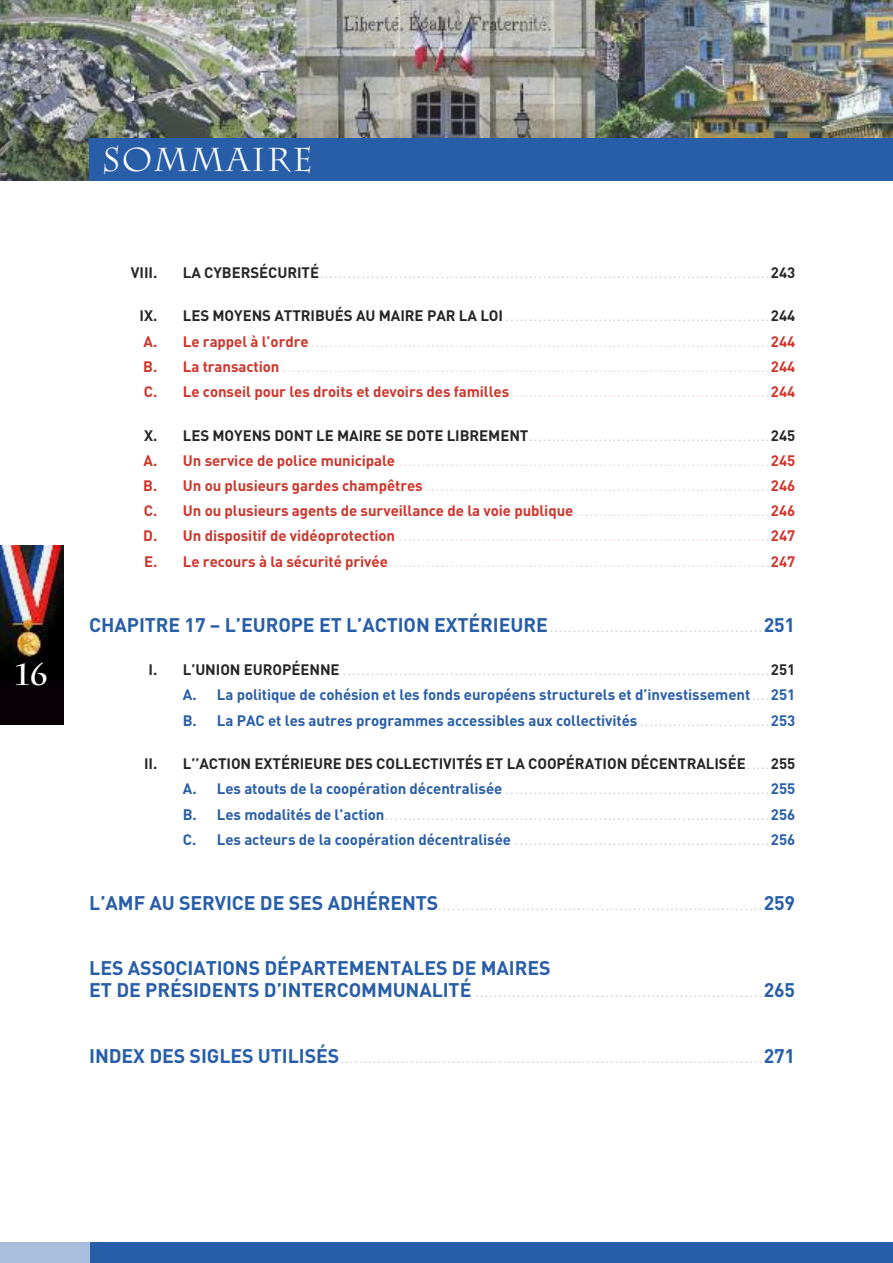
<style>
.page{position:relative;width:893px;height:1263px;background:#fff}
.page>*{position:absolute;margin:0;border:0;box-sizing:border-box;transform-origin:0 0}
.t1{font:33px "Charlemagne";letter-spacing:.05em;color:#fff}
.t2{font:700 30px "Charlemagne";color:#fff}
.t3{font:700 19.5px "DIN";letter-spacing:-.005em;color:#285ea8}
.t4{font:700 15px/25.2px "DIN";letter-spacing:-.005em;color:#285ea8}
.t5{font:700 15px "DIN";letter-spacing:-.005em;color:#ce352b}
.t6{font:700 15px "DIN";letter-spacing:-.005em;color:#272627}
.t7{font:700 9px "DIN";color:#c9c9c9}
.t8{font:700 9px "DIN";color:#f3cdca}
.s1{font-size:15px;color:#272627}
.s2{font-size:15px;color:#ce352b}
.s3{font-size:9px;color:#f3cdca}
.s4{font-size:19.5px;color:#285ea8}
.s5{font-size:9px;color:#c9c9c9}
.s6{font-size:15px;color:#285ea8}
</style>
<div class="page">
<div style="left:0;top:546px;width:64px;height:178px;background:#070004"></div>
<img style="left:0;top:546px;width:64px;height:119px">
<img style="left:0;top:0;width:893px;height:181px">
<div style="left:89px;top:138px;width:804px;height:43px;background:#285ea8"></div>
<div style="left:0;top:1242px;width:893px;height:21px;background:#285ea8"></div>
<div style="left:0;top:1242px;width:89px;height:21px;background:#a9bedc"></div>
<h2 class="t2" style="left:16px;top:657px;width:34px">16</h2>
<h1 class="t1" style="left:102px;top:140px;width:213px">SOMMAIRE</h1>
<h3 class="t6" style="left:131px;top:264px;width:28px">VIII.</h3>
<p class="t7" style="left:183px;top:269px;width:614px"><span class="s1">LA CYBERSÉCURITÉ</span>. . . . . . . . . . . . . . . . . . . . . . . . . . . . . . . . . . . . . . . . . . . . . . . . . . . . . . . . . . . . . . . . . . . . . . . . . . . . . . . . . . . . . . . . . . . . . . . . . <span class="s1">243</span></p>
<p class="t7" style="left:140px;top:313px;width:657px"><span class="s1">IX. LES MOYENS ATTRIBUÉS AU MAIRE PAR LA LOI</span> . . . . . . . . . . . . . . . . . . . . . . . . . . . . . . . . . . . . . . . . . . . . . . . . . . . . . . . . . <span class="s1">244</span></p>
<p class="t8" style="left:144px;top:338px;width:653px"><span class="s2">A. Le rappel à l’ordre</span> . . . . . . . . . . . . . . . . . . . . . . . . . . . . . . . . . . . . . . . . . . . . . . . . . . . . . . . . . . . . . . . . . . . . . . . . . . . . . . . . . . . . . . . . . . . . . . . . . . . <span class="s2">244</span></p>
<p class="t8" style="left:143px;top:363px;width:653px"><span class="s2">B. La transaction</span> . . . . . . . . . . . . . . . . . . . . . . . . . . . . . . . . . . . . . . . . . . . . . . . . . . . . . . . . . . . . . . . . . . . . . . . . . . . . . . . . . . . . . . . . . . . . . . . . . . . . . . . . . <span class="s2">244</span></p>
<p class="t8" style="left:144px;top:389px;width:653px"><span class="s2">C. Le conseil pour les droits et devoirs des familles</span> . . . . . . . . . . . . . . . . . . . . . . . . . . . . . . . . . . . . . . . . . . . . . . . . . . . . . . . . <span class="s2">244</span></p>
<p class="t7" style="left:144px;top:432px;width:653px"><span class="s1">X. LES MOYENS DONT LE MAIRE SE DOTE LIBREMENT</span>. . . . . . . . . . . . . . . . . . . . . . . . . . . . . . . . . . . . . . . . . . . . . . . . . . . . <span class="s1">245</span></p>
<p class="t8" style="left:144px;top:457px;width:653px"><span class="s2">A. Un service de police municipale</span> . . . . . . . . . . . . . . . . . . . . . . . . . . . . . . . . . . . . . . . . . . . . . . . . . . . . . . . . . . . . . . . . . . . . . . . . . . . . . . . . <span class="s2">245</span></p>
<p class="t8" style="left:143px;top:483px;width:653px"><span class="s2">B. Un ou plusieurs gardes champêtres</span> . . . . . . . . . . . . . . . . . . . . . . . . . . . . . . . . . . . . . . . . . . . . . . . . . . . . . . . . . . . . . . . . . . . . . . . . . . <span class="s2">246</span></p>
<h3 class="t5" style="left:144px;top:502px;width:653px">C. Un ou plusieurs agents de surveillance de la voie publique <span class="s3">. . . . . . . . . . . . . . . . . . . . . . . . . . . . . . . . . . . . . . . . . .</span> 246</h3>
<p class="t8" style="left:143px;top:533px;width:653px"><span class="s2">D. Un dispositif de vidéoprotection</span> . . . . . . . . . . . . . . . . . . . . . . . . . . . . . . . . . . . . . . . . . . . . . . . . . . . . . . . . . . . . . . . . . . . . . . . . . . . . . . . . <span class="s2">247</span></p>
<p class="t8" style="left:144px;top:558px;width:653px"><span class="s2">E. Le recours à la sécurité privée</span> . . . . . . . . . . . . . . . . . . . . . . . . . . . . . . . . . . . . . . . . . . . . . . . . . . . . . . . . . . . . . . . . . . . . . . . . . . . . . . . . . . <span class="s2">247</span></p>
<p class="t7" style="left:89px;top:623px;width:707px"><span class="s4">CHAPITRE 17 – L’EUROPE ET L’ACTION EXTÉRIEURE</span> . . . . . . . . . . . . . . . . . . . . . . . . . . . . . . . . . . . . . . . . . . . . . . <span class="s4">251</span></p>
<p class="t7" style="left:149px;top:667px;width:648px"><span class="s1">I. L’UNION EUROPÉENNE</span> . . . . . . . . . . . . . . . . . . . . . . . . . . . . . . . . . . . . . . . . . . . . . . . . . . . . . . . . . . . . . . . . . . . . . . . . . . . . . . . . . . . . . . . . . . . . <span class="s1">251</span></p>
<h3 class="t4" style="left:183px;top:683px;width:614px">A. La politique de cohésion et les fonds européens structurels et d’investissement <span class="s5">. . . .</span> 251<br>B. La PAC et les autres programmes accessibles aux collectivités <span class="s5">. . . . . . . . . . . . . . . . . . . . . . . . . . . .</span> 253</h3>
<h3 class="t6" style="left:144px;top:755px;width:653px">II. L’’ACTION EXTÉRIEURE DES COLLECTIVITÉS ET LA COOPÉRATION DÉCENTRALISÉE <span class="s5">. . . . .</span> 255</h3>
<p class="t7" style="left:183px;top:786px;width:614px"><span class="s6">A. Les atouts de la coopération décentralisée</span> . . . . . . . . . . . . . . . . . . . . . . . . . . . . . . . . . . . . . . . . . . . . . . . . . . . . . . . . . <span class="s6">255</span></p>
<p class="t7" style="left:183px;top:811px;width:614px"><span class="s6">B. Les modalités de l’action</span>. . . . . . . . . . . . . . . . . . . . . . . . . . . . . . . . . . . . . . . . . . . . . . . . . . . . . . . . . . . . . . . . . . . . . . . . . . . . . . . . . . . <span class="s6">256</span></p>
<p class="t7" style="left:183px;top:836px;width:614px"><span class="s6">C. Les acteurs de la coopération décentralisée</span> . . . . . . . . . . . . . . . . . . . . . . . . . . . . . . . . . . . . . . . . . . . . . . . . . . . . . . . <span class="s6">256</span></p>
<p class="t7" style="left:89px;top:901px;width:707px"><span class="s4">L’AMF AU SERVICE DE SES ADHÉRENTS</span>. . . . . . . . . . . . . . . . . . . . . . . . . . . . . . . . . . . . . . . . . . . . . . . . . . . . . . . . . . . . . . . . . . . . . . <span class="s4">259</span></p>
<h3 class="t3" style="left:89px;top:957px;width:463px">LES ASSOCIATIONS DÉPARTEMENTALES DE MAIRES</h3>
<p class="t7" style="left:89px;top:989px;width:707px"><span class="s4">ET DE PRÉSIDENTS D’INTERCOMMUNALITÉ</span> . . . . . . . . . . . . . . . . . . . . . . . . . . . . . . . . . . . . . . . . . . . . . . . . . . . . . . . . . . . . . . <span class="s4">265</span></p>
<p class="t7" style="left:89px;top:1054px;width:707px"><span class="s4">INDEX DES SIGLES UTILISÉS</span> . . . . . . . . . . . . . . . . . . . . . . . . . . . . . . . . . . . . . . . . . . . . . . . . . . . . . . . . . . . . . . . . . . . . . . . . . . . . . . . . . . . . . . . . . . . <span class="s4">271</span></p>
</div>
